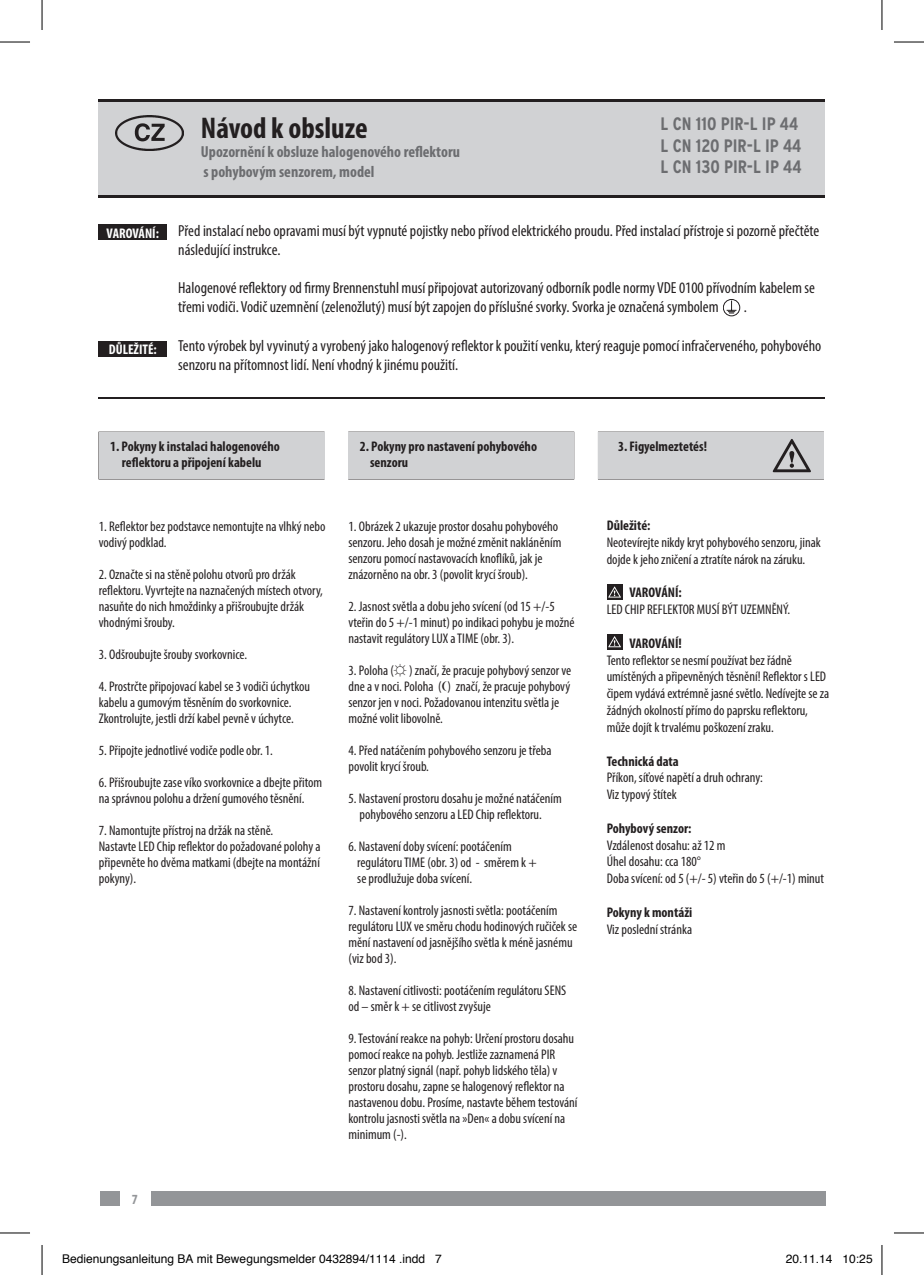
<style>
.page{position:relative;width:924px;height:1275px;background:#fff}
.page>*{position:absolute;margin:0;border:0;box-sizing:border-box;transform-origin:0 0}
.t1{font:700 condensed 30px "Myriad Pro";color:#231f20}
.t2{font:700 condensed 18px/21.6px "Interstate";color:#6c6d70}
.t3{font:condensed 16px/19.2px "Myriad Pro";color:#231f20}
.t4{font:700 condensed 16px/19.2px "Myriad Pro";color:#6c6d70}
.t5{font:condensed 14px/16px "Myriad Pro";color:#231f20}
.t6{font:700 condensed 14px/16px "Myriad Pro";color:#231f20}
.t7{font:700 condensed 14px "Myriad Pro";color:#fff}
.t8{font:700 condensed 14px "Myriad Pro";color:#939598}
.t9{font:12px "Helvetica";color:#000}
.s1{font-family:"Arial";font-stretch:normal}
</style>
<div class="page">
<div style="left:99px;top:101px;width:725px;height:97px;background:#d1d2d4"></div>
<hr style="left:99px;top:99px;width:725px;height:3px;background:#231f20">
<hr style="left:99px;top:195px;width:725px;height:3px;background:#231f20">
<div style="left:151px;top:1191px;width:674px;height:14px;background:#939598"></div>
<div style="left:100px;top:1191px;width:20px;height:14px;background:#939598"></div>
<div style="left:348px;top:432px;width:225px;height:47px;background:#d1d2d4"></div>
<div style="left:598px;top:432px;width:225px;height:47px;background:#d1d2d4"></div>
<div style="left:99px;top:432px;width:225px;height:47px;background:#d1d2d4"></div>
<div style="left:99px;top:225px;width:68px;height:15px;background:#231f20"></div>
<div style="left:99px;top:341px;width:68px;height:15px;background:#231f20"></div>
<hr style="left:99px;top:398px;width:725px;height:1px;background:#231f20">
<img style="left:116px;top:116px;width:68px;height:35px">
<svg style="left:772px;top:439px;width:38px;height:33px"></svg>
<svg style="left:607px;top:584px;width:15px;height:16px"></svg>
<svg style="left:608px;top:586px;width:12px;height:11px"></svg>
<svg style="left:607px;top:634px;width:15px;height:15px"></svg>
<svg style="left:608px;top:636px;width:12px;height:11px"></svg>
<svg style="left:723px;top:299px;width:16px;height:17px"></svg>
<hr style="left:0;top:42px;width:30px;height:1px;background:#000">
<hr style="left:893px;top:42px;width:30px;height:1px;background:#000">
<hr style="left:0;top:1232px;width:30px;height:1px;background:#000">
<hr style="left:893px;top:1232px;width:30px;height:1px;background:#000">
<hr style="left:42px;top:0;width:1px;height:30px;background:#000">
<hr style="left:42px;top:1245px;width:1px;height:30px;background:#000">
<hr style="left:881px;top:0;width:1px;height:30px;background:#000">
<hr style="left:881px;top:1245px;width:1px;height:30px;background:#000">
<p class="t7" style="left:107px;top:225px;width:54px">VAROVÁNÍ:</p>
<p class="t7" style="left:109px;top:340px;width:49px">DŮLEŽITÉ:</p>
<h1 class="t1" style="left:201px;top:109px;width:168px">Návod k obsluze</h1>
<p class="t4" style="left:201px;top:142px;width:260px">Upozornění k obsluze halogenového reflektoru s pohybovým senzorem, model</p>
<p class="t2" style="left:660px;top:113px;width:142px">L CN 110 PIR-L IP 44<br>L CN 120 PIR-L IP 44<br>L CN 130 PIR-L IP 44</p>
<p class="t3" style="left:178px;top:220px;width:642px">Před instalací nebo opravami musí být vypnuté pojistky nebo přívod elektrického proudu. Před instalací přístroje si pozorně přečtěte následující instrukce.</p>
<p class="t3" style="left:178px;top:278px;width:638px">Halogenové reflektory od firmy Brennenstuhl musí připojovat autorizovaný odborník podle normy VDE 0100 přívodním kabelem se třemi vodiči. Vodič uzemnění (zelenožlutý) musí být zapojen do příslušné svorky. Svorka je označená symbolem</p>
<p class="t3" style="left:743px;top:297px;width:5px">.</p>
<p class="t3" style="left:178px;top:336px;width:644px">Tento výrobek byl vyvinutý a vyrobený jako halogenový reflektor k použití venku, který reaguje pomocí infračerveného, pohybového senzoru na přítomnost lidí. Není vhodný k jinému použití.</p>
<p class="t6" style="left:110px;top:438px;width:171px;text-align:center">1. Pokyny k instalaci halogenového reflektoru a připojení kabelu</p>
<p class="t5" style="left:99px;top:518px;width:228px">1. Reflektor bez podstavce nemontujte na vlhký nebo vodivý podklad.</p>
<p class="t5" style="left:99px;top:566px;width:226px">2. Označte si na stěně polohu otvorů pro držák reflektoru. Vyvrtejte na naznačených místech otvory, nasuňte do nich hmoždinky a přišroubujte držák vhodnými šrouby.</p>
<p class="t5" style="left:99px;top:646px;width:150px">3. Odšroubujte šrouby svorkovnice.</p>
<p class="t5" style="left:99px;top:678px;width:213px">4. Prostrčte připojovací kabel se 3 vodiči úchytkou kabelu a gumovým těsněním do svorkovnice.<br>Zkontrolujte, jestli drží kabel pevně v úchytce.</p>
<p class="t5" style="left:99px;top:742px;width:176px">5. Připojte jednotlivé vodiče podle obr. 1.</p>
<p class="t5" style="left:99px;top:774px;width:225px">6. Přišroubujte zase víko svorkovnice a dbejte přitom na správnou polohu a držení gumového těsnění.</p>
<p class="t5" style="left:99px;top:822px;width:223px">7. Namontujte přístroj na držák na stěně.<br>Nastavte LED Chip reflektor do požadované polohy a připevněte ho dvěma matkami (dbejte na montážní pokyny).</p>
<p class="t8" style="left:132px;top:1190px;width:7px">7</p>
<p class="t6" style="left:370px;top:438px;width:168px;text-indent:-10px">2. Pokyny pro nastavení pohybového senzoru</p>
<p class="t5" style="left:348px;top:518px;width:214px">1. Obrázek 2 ukazuje prostor dosahu pohybového senzoru. Jeho dosah je možné změnit nakláněním senzoru pomocí nastavovacích knoflíků, jak je znázorněno na obr. 3 (povolit krycí šroub).</p>
<p class="t5" style="left:348px;top:598px;width:227px">2. Jasnost světla a dobu jeho svícení (od 15 +/-5 vteřin do 5 +/-1 minut) po indikaci pohybu je možné nastavit regulátory LUX a TIME (obr. 3).</p>
<p class="t5" style="left:348px;top:662px;width:224px">3. Poloha (<span class="s1">☼</span> ) značí, že pracuje pohybový senzor ve dne a v noci. Poloha ( ) značí, že pracuje pohybový senzor jen v noci. Požadovanou intenzitu světla je možné volit libovolně.</p>
<p class="t5" style="left:348px;top:742px;width:204px">4. Před natáčením pohybového senzoru je třeba povolit krycí šroub.</p>
<p class="t5" style="left:359px;top:790px;width:204px;text-indent:-11px">5. Nastavení prostoru dosahu je možné natáčením pohybového senzoru a LED Chip reflektoru.</p>
<p class="t5" style="left:357px;top:838px;width:181px;text-indent:-9px">6. Nastavení doby svícení: pootáčením regulátoru TIME (obr. 3) od - směrem k + se prodlužuje doba svícení.</p>
<p class="t5" style="left:348px;top:902px;width:230px">7. Nastavení kontroly jasnosti světla: pootáčením regulátoru LUX ve směru chodu hodinových ručiček se mění nastavení od jasnějšího světla k méně jasnému (viz bod 3).</p>
<p class="t5" style="left:348px;top:982px;width:219px">8. Nastavení citlivosti: pootáčením regulátoru SENS od – směr k + se citlivost zvyšuje</p>
<p class="t5" style="left:348px;top:1030px;width:230px">9. Testování reakce na pohyb: Určení prostoru dosahu pomocí reakce na pohyb. Jestliže zaznamená PIR senzor platný signál (např. pohyb lidského těla) v prostoru dosahu, zapne se halogenový reflektor na nastavenou dobu. Prosíme, nastavte během testování kontrolu jasnosti světla na »Den« a dobu svícení na minimum (-).</p>
<p class="t6" style="left:617px;top:438px;width:90px">3. Figyelmeztetés!</p>
<p class="t6" style="left:606px;top:517px;width:45px">Důležité:</p>
<p class="t5" style="left:606px;top:534px;width:215px;line-height:16.8px">Neotevírejte nikdy kryt pohybového senzoru, jinak dojde k jeho zničení a ztratíte nárok na záruku.</p>
<p class="t6" style="left:629px;top:584px;width:54px">VAROVÁNÍ:</p>
<p class="t5" style="left:606px;top:601px;width:185px">LED CHIP REFLEKTOR MUSÍ BÝT UZEMNĚNÝ.</p>
<p class="t6" style="left:629px;top:635px;width:54px">VAROVÁNÍ!</p>
<p class="t5" style="left:606px;top:651px;width:224px;line-height:16.8px">Tento reflektor se nesmí používat bez řádně umístěných a připevněných těsnění! Reflektor s LED čipem vydává extrémně jasné světlo. Nedívejte se za žádných okolností přímo do paprsku reflektoru, může dojít k trvalému poškození zraku.</p>
<p class="t6" style="left:606px;top:752px;width:74px">Technická data</p>
<p class="t5" style="left:606px;top:769px;width:157px;line-height:16.8px">Příkon, síťové napětí a druh ochrany:<br>Viz typový štítek</p>
<p class="t6" style="left:606px;top:819px;width:86px">Pohybový senzor:</p>
<p class="t5" style="left:606px;top:836px;width:219px;line-height:16.8px">Vzdálenost dosahu: až 12 m<br>Úhel dosahu: cca 180°<br>Doba svícení: od 5 (+/- 5) vteřin do 5 (+/-1) minut</p>
<p class="t6" style="left:606px;top:903px;width:87px">Pokyny k montáži</p>
<p class="t5" style="left:606px;top:920px;width:87px">Viz poslední stránka</p>
<p class="t9" style="left:62px;top:1249px;width:381px">Bedienungsanleitung BA mit Bewegungsmelder 0432894/1114 .indd 7</p>
<p class="t9" style="left:785px;top:1249px;width:88px">20.11.14 10:25</p>
</div>
